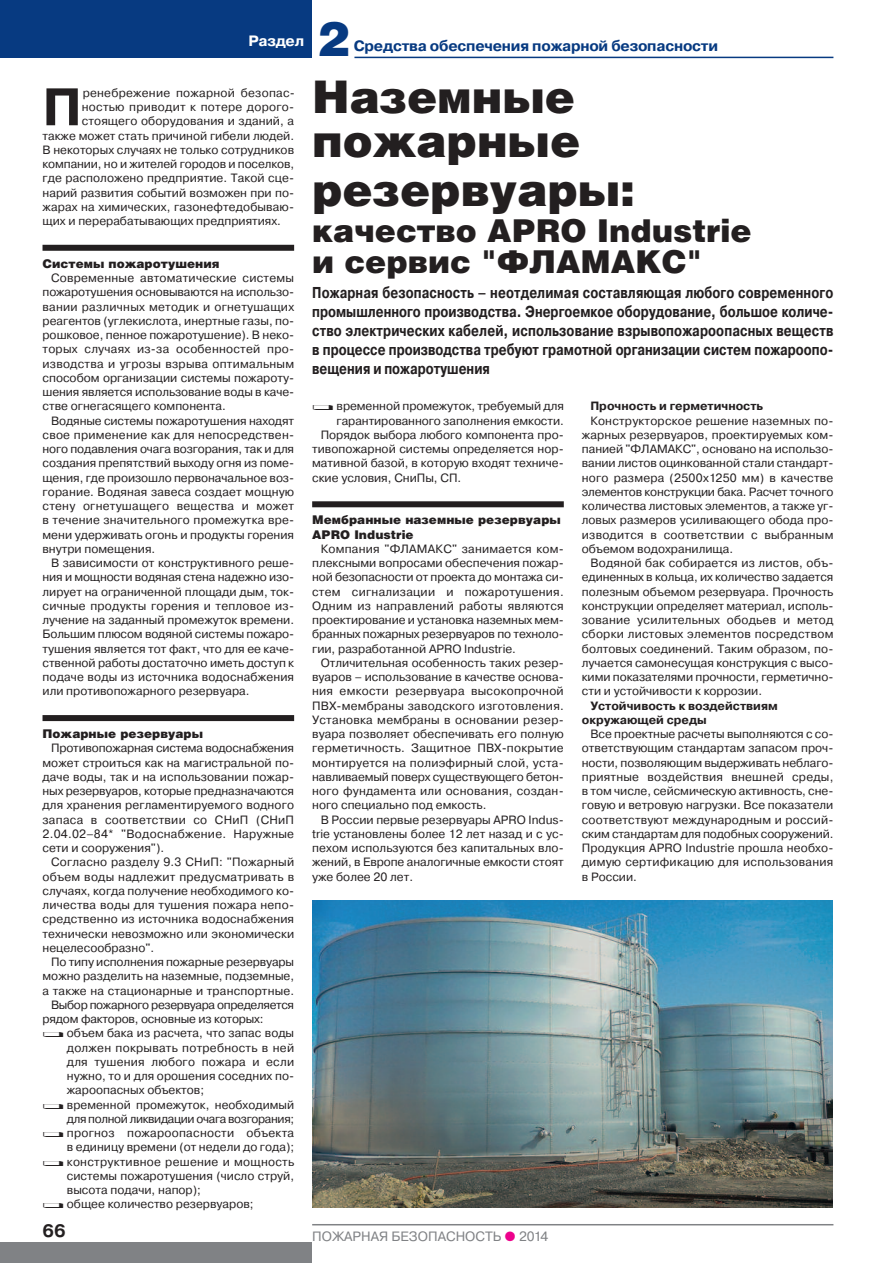
<style>
.page{position:relative;width:893px;height:1263px;background:#fff}
.page>*{position:absolute;margin:0;border:0;box-sizing:border-box;transform-origin:0 0}
.t1{font:700 52.65px "Pragmatica";color:#231f20}
.t2{font:900 48px "Helios";color:#073a81}
.t3{font:900 45px/44.2px "Helios";color:#231f20}
.t4{font:900 31.5px/30.8px "Helios";color:#231f20}
.t5{font:700 18px "Pragmatica";color:#231f20}
.t6{font:700 15.75px/18.9px "Pragmatica";color:#231f20;text-align:justify;scale:.8 1}
.t7{font:700 15px "Pragmatica";letter-spacing:-.015em;color:#073a81}
.t8{font:700 15px "Pragmatica";letter-spacing:-.015em;color:#fff}
.t9{font:13.5px "Pragmatica";color:#808285}
.t10{font:12px/14.2px "Pragmatica";color:#231f20;text-align:justify}
.t11{font:12px/14.2px "Pragmatica";letter-spacing:.02em;color:#231f20;text-align:right}
.t12{font:12px/14.2px "Pragmatica";letter-spacing:-.03em;color:#231f20;text-align:right}
.t13{font:900 12px/14.2px "Helios";letter-spacing:.005em;color:#231f20}
.t14{font:700 12px/14.2px "Pragmatica";color:#231f20}
.s1{color:#ed028c}
</style>
<div class="page">
<div style="left:43px;top:245px;width:251px;height:6px;background:#231f20"></div>
<div style="left:43px;top:715px;width:251px;height:6px;background:#231f20"></div>
<div style="left:312px;top:501px;width:252px;height:6px;background:#231f20"></div>
<div style="left:0;top:0;width:312px;height:57px;background:#073a81"></div>
<hr style="left:354px;top:57px;width:479px;height:1px;background:#073a81">
<div style="left:0;top:1242px;width:312px;height:21px;background:#808285"></div>
<hr style="left:312px;top:1224px;width:521px;height:1px;background:#808285">
<img style="left:313px;top:900px;width:520px;height:308px">
<p class="t8" style="left:248px;top:36px;width:57px">Раздел</p>
<h2 class="t2" style="left:317px;top:21px;width:34px">2</h2>
<p class="t7" style="left:354px;top:40px;width:366px">Средства обеспечения пожарной безопасности</p>
<h1 class="t1" style="left:43px;top:88px;width:41px">П</h1>
<p class="t11" style="left:83px;top:87px;width:214px">ренебрежение пожарной безопас-</p>
<p class="t11" style="left:82px;top:101px;width:214px">ностью приводит к потере дорого-</p>
<p class="t10" style="left:82px;top:115px;width:214px">стоящего оборудования и зданий, а</p>
<p class="t10" style="left:43px;top:129px;width:253px">также может стать причиной гибели людей.</p>
<p class="t10" style="left:43px;top:144px;width:253px">В некоторых случаях не только сотрудников</p>
<p class="t10" style="left:43px;top:158px;width:253px">компании, но и жителей городов и поселков,</p>
<p class="t10" style="left:43px;top:172px;width:253px">где расположено предприятие. Такой сце-</p>
<p class="t10" style="left:43px;top:186px;width:253px">нарий развития событий возможен при по-</p>
<p class="t10" style="left:43px;top:201px;width:253px">жарах на химических, газонефтедобываю-</p>
<p class="t10" style="left:43px;top:215px;width:240px">щих и перерабатывающих предприятиях.</p>
<p class="t13" style="left:43px;top:257px;width:179px">Системы пожаротушения</p>
<p class="t10" style="left:43px;top:272px;width:253px;text-indent:9px">Современные автоматические системы пожаротушения основываются на использо&shy;вании различных методик и огнетушащих реагентов (углекислота, инертные газы, по&shy;рошковое, пенное пожаротушение). В неко&shy;торых случаях из-за особенностей про&shy;изводства и угрозы взрыва оптимальным способом организации системы пожароту&shy;шения является использование воды в каче&shy;стве огнегасящего компонента.</p>
<p class="t10" style="left:43px;top:414px;width:253px;text-indent:9px">Водяные системы пожаротушения находят свое применение как для непосредствен&shy;ного подавления очага возгорания, так и для создания препятствий выходу огня из поме&shy;щения, где произошло первоначальное воз&shy;горание. Водяная завеса создает мощную стену огнетушащего вещества и может в течение значительного промежутка вре&shy;мени удерживать огонь и продукты горения внутри помещения.</p>
<p class="t10" style="left:43px;top:557px;width:253px;text-indent:9px">В зависимости от конструктивного реше&shy;ния и мощности водяная стена надежно изо&shy;лирует на ограниченной площади дым, ток&shy;сичные продукты горения и тепловое из&shy;лучение на заданный промежуток времени.<br>Большим плюсом водяной системы пожаро&shy;тушения является тот факт, что для ее каче&shy;ственной работы достаточно иметь доступ к подаче воды из источника водоснабжения или противопожарного резервуара.</p>
<p class="t13" style="left:43px;top:728px;width:162px">Пожарные резервуары</p>
<p class="t10" style="left:43px;top:742px;width:253px;text-indent:9px">Противопожарная система водоснабжения может строиться как на магистральной по&shy;даче воды, так и на использовании пожар&shy;ных резервуаров, которые предназначаются для хранения регламентируемого водного запаса в соответствии со СНиП (СНиП 2.04.02–84* "Водоснабжение. Наружные сети и сооружения").</p>
<p class="t10" style="left:43px;top:856px;width:253px;text-indent:9px">Согласно разделу 9.3 СНиП: "Пожарный объем воды надлежит предусматривать в случаях, когда получение необходимого ко&shy;личества воды для тушения пожара непо&shy;средственно из источника водоснабжения технически невозможно или экономически нецелесообразно".</p>
<p class="t10" style="left:51px;top:956px;width:245px">По типу исполнения пожарные резервуары</p>
<p class="t10" style="left:43px;top:970px;width:253px">можно разделить на наземные, подземные,</p>
<p class="t10" style="left:43px;top:984px;width:253px">а также на стационарные и транспортные.</p>
<p class="t12" style="left:51px;top:999px;width:245px">Выбор пожарного резервуара определяется</p>
<p class="t10" style="left:43px;top:1013px;width:223px">рядом факторов, основные из которых:</p>
<p class="t10" style="left:67px;top:1027px;width:229px;text-indent:-24px">❑объем бака из расчета, что запас воды должен покрывать потребность в ней для тушения любого пожара и если нужно, то и для орошения соседних по&shy;жароопасных объектов;</p>
<p class="t12" style="left:43px;top:1098px;width:253px">❑временной промежуток, необходимый для полной ликвидации очага возгорания;</p>
<p class="t11" style="left:43px;top:1127px;width:253px">❑прогноз пожароопасности объекта в единицу времени (от недели до года);</p>
<p class="t10" style="left:67px;top:1155px;width:229px;text-indent:-24px">❑конструктивное решение и мощность системы пожаротушения (число струй, высота подачи, напор);</p>
<p class="t10" style="left:43px;top:1198px;width:213px">❑общее количество резервуаров;</p>
<h3 class="t3" style="left:312px;top:79px;width:270px">Наземные пожарные</h3>
<h3 class="t3" style="left:312px;top:172px;width:325px">резервуары:</h3>
<h3 class="t4" style="left:312px;top:218px;width:441px">качество APRO Industrie и сервис "ФЛАМАКС"</h3>
<p class="t6" style="left:312px;top:285px;width:653px">Пожарная безопасность – неотделимая составляющая любого современного промышленного производства. Энергоемкое оборудование, большое количе&shy;ство электрических кабелей, использование взрывопожароопасных веществ в процессе производства требуют грамотной организации систем пожароопо&shy;вещения и пожаротушения</p>
<p class="t10" style="left:312px;top:400px;width:253px">❑временной промежуток, требуемый для</p>
<p class="t10" style="left:337px;top:414px;width:229px">гарантированного заполнения емкости.</p>
<p class="t10" style="left:321px;top:429px;width:245px">Порядок выбора любого компонента про-</p>
<p class="t10" style="left:312px;top:443px;width:253px">тивопожарной системы определяется нор-</p>
<p class="t10" style="left:312px;top:457px;width:253px">мативной базой, в которую входят техниче-</p>
<p class="t10" style="left:312px;top:471px;width:151px">ские условия, СниПы, СП.</p>
<p class="t13" style="left:312px;top:514px;width:250px">Мембранные наземные резервуары<br>APRO Industrie</p>
<p class="t10" style="left:312px;top:543px;width:253px;text-indent:9px">Компания "ФЛАМАКС" занимается ком&shy;плексными вопросами обеспечения пожар&shy;ной безопасности от проекта до монтажа си&shy;стем сигнализации и пожаротушения.<br>Одним из направлений работы являются проектирование и установка наземных мем&shy;бранных пожарных резервуаров по техноло&shy;гии, разработанной APRO Industrie.</p>
<p class="t10" style="left:312px;top:657px;width:253px;text-indent:9px">Отличительная особенность таких резер&shy;вуаров – использование в качестве основа&shy;ния емкости резервуара высокопрочной ПВХ-мембраны заводского изготовления.<br>Установка мембраны в основании резер&shy;вуара позволяет обеспечивать его полную герметичность. Защитное ПВХ-покрытие монтируется на полиэфирный слой, уста&shy;навливаемый поверх существующего бетон&shy;ного фундамента или основания, создан&shy;ного специально под емкость.</p>
<p class="t10" style="left:312px;top:813px;width:253px;text-indent:9px">В России первые резервуары APRO Indus&shy;trie установлены более 12 лет назад и с ус&shy;пехом используются без капитальных вло&shy;жений, в Европе аналогичные емкости стоят уже более 20 лет.</p>
<p class="t14" style="left:590px;top:400px;width:174px">Прочность и герметичность</p>
<p class="t10" style="left:582px;top:414px;width:253px;text-indent:9px">Конструкторское решение наземных по&shy;жарных резервуаров, проектируемых ком&shy;панией "ФЛАМАКС", основано на использо&shy;вании листов оцинкованной стали стандарт&shy;ного размера (2500x1250 мм) в качестве элементов конструкции бака. Расчет точного количества листовых элементов, а также уг&shy;ловых размеров усиливающего обода про&shy;изводится в соответствии с выбранным объемом водохранилища.</p>
<p class="t10" style="left:582px;top:557px;width:253px;text-indent:9px">Водяной бак собирается из листов, объ&shy;единенных в кольца, их количество задается полезным объемом резервуара. Прочность конструкции определяет материал, исполь&shy;зование усилительных ободьев и метод сборки листовых элементов посредством болтовых соединений. Таким образом, по&shy;лучается самонесущая конструкция с высо&shy;кими показателями прочности, герметично&shy;сти и устойчивости к коррозии.</p>
<p class="t14" style="left:582px;top:699px;width:197px;text-indent:9px">Устойчивость к воздействиям окружающей среды</p>
<p class="t10" style="left:582px;top:728px;width:253px;text-indent:9px">Все проектные расчеты выполняются с со&shy;ответствующим стандартам запасом проч&shy;ности, позволяющим выдерживать неблаго&shy;приятные воздействия внешней среды, в том числе, сейсмическую активность, сне&shy;говую и ветровую нагрузки. Все показатели соответствуют международным и россий&shy;ским стандартам для подобных сооружений.<br>Продукция APRO Industrie прошла необхо&shy;димую сертификацию для использования в России.</p>
<h3 class="t5" style="left:43px;top:1224px;width:25px">66</h3>
<p class="t9" style="left:312px;top:1232px;width:238px">ПОЖАРНАЯ БЕЗОПАСНОСТЬ <span class="s1">●</span> 2014</p>
</div>
